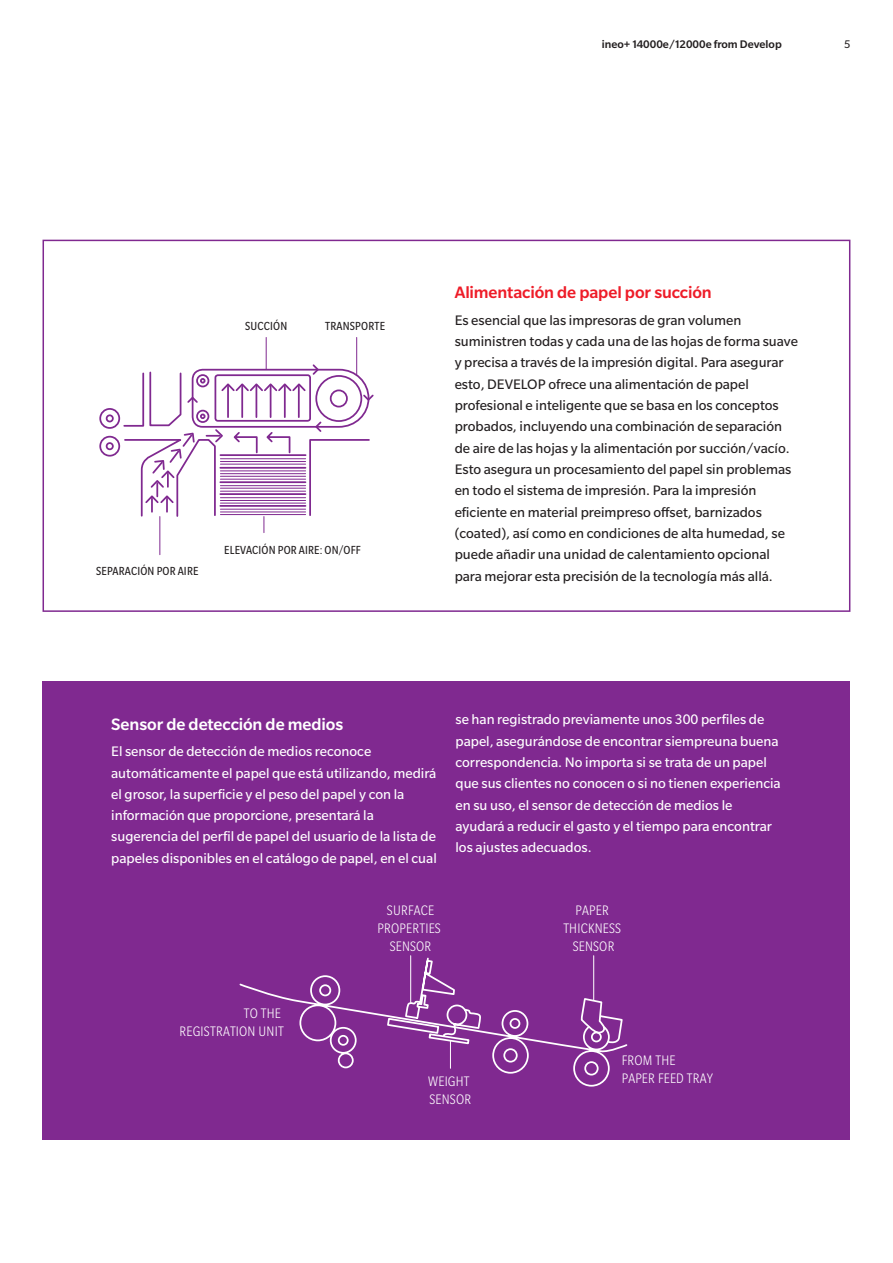
<style>
.page{position:relative;width:893px;height:1263px;background:#fff}
.page>*{position:absolute;margin:0;border:0;box-sizing:border-box;transform-origin:0 0}
.DEV_Brochure_Copyhea{font:500 18px "Slate Pro";letter-spacing:-.005em;color:#ee1c28}
.Brochure_Copyhead_Me{font:500 18px "Slate Pro";letter-spacing:-.005em;color:#fff}
.Brochure_Copy_Reg_10{font:15px/21.3px "Slate Pro";color:#231f20}
.Brochure_Copy_Reg_10-2{font:15px/21.3px "Slate Pro";color:#fff}
.t1{font:300 condensed 15px/18px "Slate Pro";letter-spacing:.015em;color:#fff;text-align:center}
.DEV_Data_Table_Headl{font:condensed 12.75px "Slate Pro";letter-spacing:.015em;color:#231f20}
.t2{font:500 12px "Slate Pro";color:#231f20}
.t3{font:12px "Slate Pro";color:#231f20}
</style>
<div class="page">
<div style="left:43px;top:681px;width:807px;height:459px;background:#802990"></div>
<svg style="left:239px;top:956px;width:389px;height:131px"></svg>
<div style="left:43px;top:240px;width:807px;height:372px;border:2px solid #802990"></div>
<hr style="left:356px;top:337px;width:1px;height:38px;background:#802990">
<hr style="left:266px;top:337px;width:1px;height:32px;background:#802990">
<hr style="left:159px;top:516px;width:1px;height:39px;background:#802990">
<svg style="left:99px;top:363px;width:275px;height:170px"></svg>
<p class="t2" style="left:602px;top:38px;width:181px">ineo+ 14000e/12000e from Develop</p>
<p class="t3" style="left:844px;top:38px;width:8px">5</p>
<p class="DEV_Data_Table_Headl" style="left:245px;top:320px;width:44px">SUCCIÓN</p>
<p class="DEV_Data_Table_Headl" style="left:325px;top:320px;width:61px">TRANSPORTE</p>
<p class="DEV_Data_Table_Headl" style="left:96px;top:564px;width:104px">SEPARACIÓN POR AIRE</p>
<p class="DEV_Data_Table_Headl" style="left:224px;top:543px;width:138px">ELEVACIÓN POR AIRE: ON/OFF</p>
<p class="DEV_Brochure_Copyhea" style="left:455px;top:283px;width:259px">Alimentación de papel por succión</p>
<p class="Brochure_Copy_Reg_10" style="left:455px;top:309px;width:345px">Es esencial que las impresoras de gran volumen suministren todas y cada una de las hojas de forma suave y precisa a través de la impresión digital. Para asegurar esto, DEVELOP ofrece una alimentación de papel profesional e inteligente que se basa en los conceptos probados, incluyendo una combinación de separación de aire de las hojas y la alimentación por succión/vacío.<br>Esto asegura un procesamiento del papel sin problemas en todo el sistema de impresión. Para la impresión eficiente en material preimpreso offset, barnizados (coated), así como en condiciones de alta humedad, se puede añadir una unidad de calentamiento opcional para mejorar esta precisión de la tecnología más allá.</p>
<p class="Brochure_Copyhead_Me" style="left:111px;top:714px;width:234px">Sensor de detección de medios</p>
<p class="Brochure_Copy_Reg_10-2" style="left:111px;top:741px;width:327px">El sensor de detección de medios reconoce automáticamente el papel que está utilizando, medirá el grosor, la superficie y el peso del papel y con la información que proporcione, presentará la sugerencia del perfil de papel del usuario de la lista de papeles disponibles en el catálogo de papel, en el cual</p>
<p class="Brochure_Copy_Reg_10-2" style="left:455px;top:709px;width:327px">se han registrado previamente unos 300 perfiles de papel, asegurándose de encontrar siempreuna buena correspondencia. No importa si se trata de un papel que sus clientes no conocen o si no tienen experiencia en su uso, el sensor de detección de medios le ayudará a reducir el gasto y el tiempo para encontrar los ajustes adecuados.</p>
<p class="t1" style="left:378px;top:901px;width:65px">SURFACE<br>PROPERTIES<br>SENSOR</p>
<p class="t1" style="left:563px;top:901px;width:59px">PAPER<br>THICKNESS<br>SENSOR</p>
<p class="t1" style="left:180px;top:1004px;width:106px;text-align:right">TO THE<br>REGISTRATION UNIT</p>
<p class="t1" style="left:428px;top:1072px;width:44px;text-align:left">WEIGHT<br>SENSOR</p>
<p class="t1" style="left:622px;top:1051px;width:93px;text-align:left">FROM THE<br>PAPER FEED TRAY</p>
</div>
